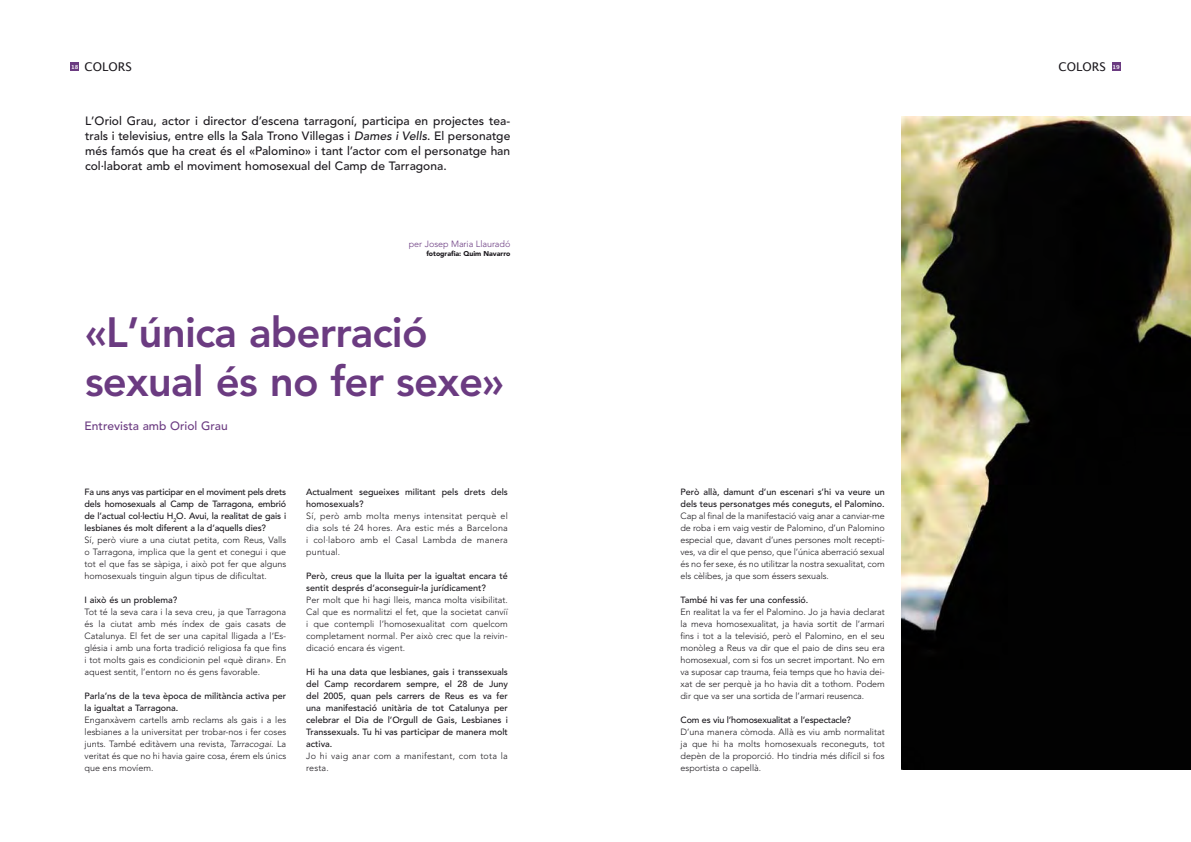
<style>
.page{position:relative;width:1191px;height:842px;background:#fff}
.page>*{position:absolute;margin:0;border:0;box-sizing:border-box;transform-origin:0 0}
.t1{font:800 42px/49px "Avenir";letter-spacing:-.02em;color:#6b3b81}
.t2{font:500 12px/15px "Avenir";letter-spacing:.005em;color:#1a171c;text-align:justify}
.t3{font:500 12px "Avenir";color:#6b3b81}
.t4{font:12px "Lucida Grande";color:#1a171c}
.t5{font:300 9px/12px "Avenir";color:#1a171c;text-align:justify}
.t6{font:500 9px/12px "Avenir";color:#1a171c}
.t7{font:300 9px/12px "Avenir";letter-spacing:.02em;color:#1a171c}
.t8{font:500 9px "Avenir";letter-spacing:-.02em;color:#1a171c}
.t9{font:300 9px "Avenir";letter-spacing:-.005em;color:#6b3b81}
.t10{font:900 7px "Avenir";letter-spacing:-.005em;color:#1a171c}
.s1{font-style:italic}
</style>
<div class="page">
<div style="left:70px;top:62px;width:9px;height:9px;background:#6b3b81"></div>
<div style="left:1111px;top:62px;width:9px;height:9px;background:#6b3b81"></div>
<img style="left:901px;top:116px;width:290px;height:654px">
<h2 class="t4" style="left:71px;top:60px;width:62px"><sup>18</sup> COLORS</h2>
<h2 class="t4" style="left:1058px;top:60px;width:63px">COLORS <sup>19</sup></h2>
<p class="t2" style="left:85px;top:113px;width:427px">L’Oriol Grau, actor i director d’escena tarragoní, participa en projectes tea&shy;trals i televisius, entre ells la Sala Trono Villegas i <span class="s1">Dames i Vells</span>. El personatge més famós que ha creat és el «Palomino» i tant l’actor com el personatge han col·laborat amb el moviment homosexual del Camp de Tarragona.</p>
<p class="t9" style="left:409px;top:238px;width:103px">per Josep Maria Llauradó</p>
<p class="t10" style="left:426px;top:249px;width:85px">fotografia: Quim Navarro</p>
<h1 class="t1" style="left:85px;top:308px;width:420px">«L’única aberració sexual és no fer sexe»</h1>
<h2 class="t3" style="left:85px;top:419px;width:145px">Entrevista amb Oriol Grau</h2>
<p class="t6" style="left:85px;top:486px;width:203px;text-align:justify">Fa uns anys vas participar en el moviment pels drets dels homosexuals al Camp de Tarragona, embrió de l’actual col·lectiu H<sub>2</sub>O. Avui, la realitat de gais i lesbianes és molt diferent a la d’aquells dies?</p>
<p class="t5" style="left:85px;top:534px;width:203px">Sí, però viure a una ciutat petita, com Reus, Valls o Tarragona, implica que la gent et conegui i que tot el que fas se sàpiga, i això pot fer que alguns homosexuals tinguin algun tipus de dificultat.</p>
<p class="t6" style="left:85px;top:594px;width:94px">I això és un problema?</p>
<p class="t5" style="left:85px;top:606px;width:203px">Tot té la seva cara i la seva creu, ja que Tarragona és la ciutat amb més índex de gais casats de Catalunya. El fet de ser una capital lligada a l’Es&shy;glésia i amb una forta tradició religiosa fa que fins i tot molts gais es condicionin pel «què diran». En aquest sentit, l’entorn no és gens favorable.</p>
<p class="t6" style="left:85px;top:690px;width:203px">Parla’ns de la teva època de militància activa per la igualtat a Tarragona.</p>
<p class="t5" style="left:85px;top:714px;width:203px">Enganxàvem cartells amb reclams als gais i a les lesbianes a la universitat per trobar-nos i fer coses junts. També editàvem una revista, <span class="s1">Tarracogai</span>. La veritat és que no hi havia gaire cosa, érem els únics que ens movíem.</p>
<p class="t6" style="left:306px;top:486px;width:203px">Actualment segueixes militant pels drets dels homosexuals?</p>
<p class="t5" style="left:306px;top:510px;width:203px">Sí, però amb molta menys intensitat perquè el dia sols té 24 hores. Ara estic més a Barcelona i col·laboro amb el Casal Lambda de manera puntual.</p>
<p class="t6" style="left:306px;top:570px;width:203px">Però, creus que la lluita per la igualtat encara té sentit després d’aconseguir-la jurídicament?</p>
<p class="t5" style="left:306px;top:594px;width:203px">Per molt que hi hagi lleis, manca molta visibilitat.<br>Cal que es normalitzi el fet, que la societat canviï i que contempli l’homosexualitat com quelcom completament normal. Per això crec que la reivin&shy;dicació encara és vigent.</p>
<p class="t6" style="left:306px;top:666px;width:203px;text-align:justify">Hi ha una data que lesbianes, gais i transsexuals del Camp recordarem sempre, el 28 de Juny del 2005, quan pels carrers de Reus es va fer una manifestació unitària de tot Catalunya per celebrar el Dia de l’Orgull de Gais, Lesbianes i Transsexuals. Tu hi vas participar de manera molt activa.</p>
<p class="t7" style="left:306px;top:750px;width:203px">Jo hi vaig anar com a manifestant, com tota la resta.</p>
<p class="t6" style="left:680px;top:486px;width:206px">Però allà, damunt d’un escenari s’hi va veure un dels teus personatges més coneguts, el Palomino.</p>
<p class="t5" style="left:680px;top:510px;width:206px">Cap al final de la manifestació vaig anar a canviar-me de roba i em vaig vestir de Palomino, d’un Palomino especial que, davant d’unes persones molt recepti&shy;ves, va dir el que penso, que l’única aberració sexual és no fer sexe, és no utilitzar la nostra sexualitat, com els cèlibes, ja que som éssers sexuals.</p>
<p class="t6" style="left:680px;top:594px;width:129px">També hi vas fer una confessió.</p>
<p class="t5" style="left:680px;top:606px;width:206px">En realitat la va fer el Palomino. Jo ja havia declarat la meva homosexualitat, ja havia sortit de l’armari fins i tot a la televisió, però el Palomino, en el seu monòleg a Reus va dir que el paio de dins seu era homosexual, com si fos un secret important. No em va suposar cap trauma, feia temps que ho havia dei&shy;xat de ser perquè ja ho havia dit a tothom. Podem dir que va ser una sortida de l’armari reusenca.</p>
<p class="t8" style="left:680px;top:715px;width:172px">Com es viu l’homosexualitat a l’espectacle?</p>
<p class="t5" style="left:680px;top:726px;width:206px">D’una manera còmoda. Allà es viu amb normalitat ja que hi ha molts homosexuals reconeguts, tot depèn de la proporció. Ho tindria més difícil si fos esportista o capellà.</p>
</div>
